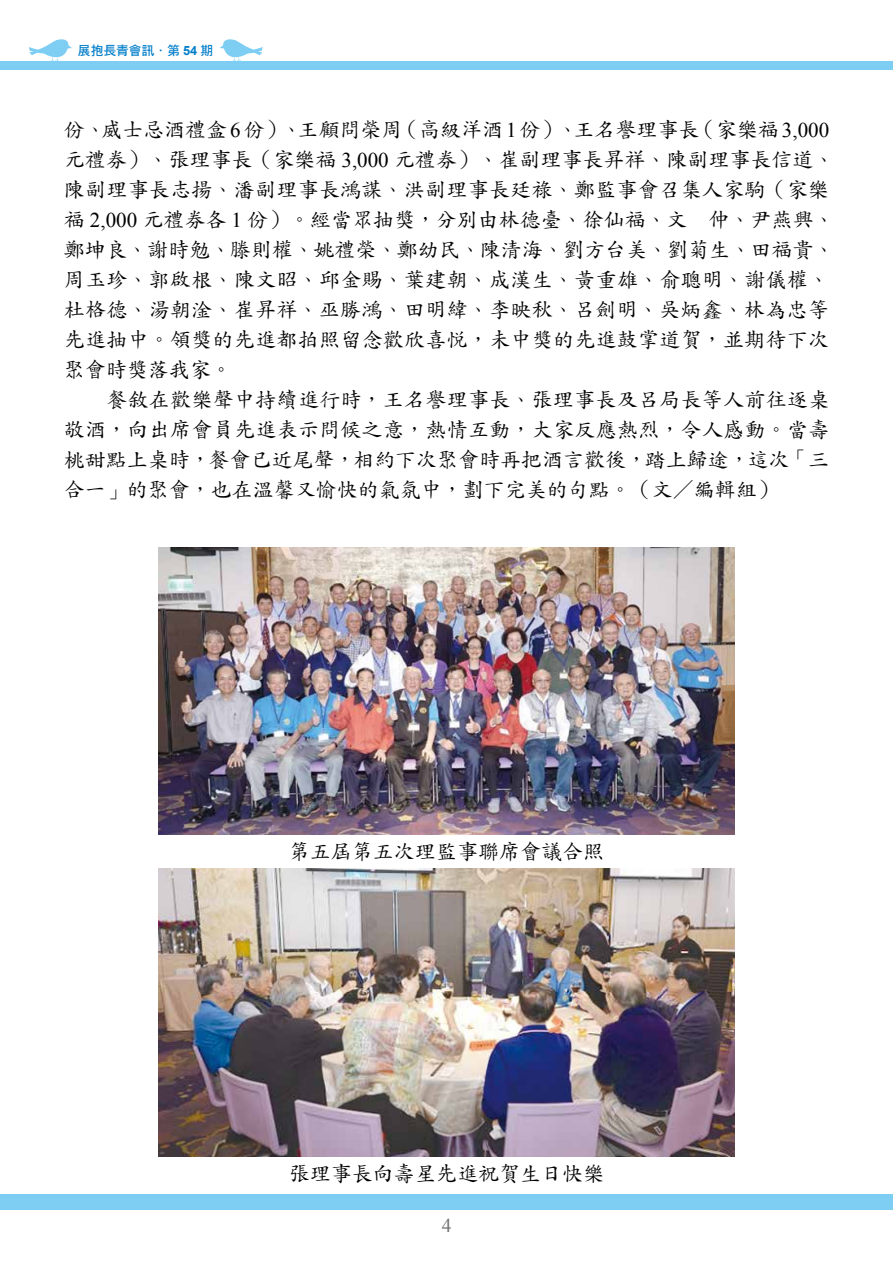
<style>
.page{position:relative;width:893px;height:1263px;background:#fff}
.page>*{position:absolute;margin:0;border:0;box-sizing:border-box;transform-origin:0 0}
.t1{font:21px/30px "DF Kai Shu Std W5";color:#000}
.t2{font:19.5px "Times New Roman";color:#727171}
.t3{font:12.75px "DF Hei Std W7";color:#007eca}
.s1{font-family:"Arial";font-weight:700}
.s2{font-family:"Times New Roman"}
</style>
<div class="page">
<div style="left:0;top:1194px;width:893px;height:15px;background:#7ecef4"></div>
<div style="left:0;top:62px;width:893px;height:8px;background:#7ecef4"></div>
<svg style="left:28px;top:39px;width:44px;height:23px"></svg>
<svg style="left:220px;top:39px;width:43px;height:23px"></svg>
<img style="left:159px;top:547px;width:575px;height:288px">
<img style="left:159px;top:869px;width:575px;height:287px">
<p class="t3" style="left:78px;top:44px;width:137px">展抱長青會訊．第 <span class="s1">54</span> 期</p>
<p class="t1" style="left:64px;top:114px;width:772px">份、威士忌酒禮盒<span class="s2">6</span>份）、王顧問榮周（高級洋酒<span class="s2">1</span>份）、王名譽理事長（家樂福<span class="s2">3,000</span>元禮券）、張理事長（家樂福 <span class="s2">3,000</span> 元禮券）、崔副理事長昇祥、陳副理事長信道、陳副理事長志揚、潘副理事長鴻謀、洪副理事長廷祿、鄭監事會召集人家駒（家樂福 <span class="s2">2,000</span> 元禮券各 <span class="s2">1</span> 份）。經當眾抽獎，分別由林德臺、徐仙福、文　仲、尹燕興、鄭坤良、謝時勉、滕則權、姚禮榮、鄭幼民、陳清海、劉方台美、劉菊生、田福貴、周玉珍、郭啟根、陳文昭、邱金賜、葉建朝、成漢生、黃重雄、俞聰明、謝儀權、杜格德、湯朝淦、崔昇祥、巫勝鴻、田明緯、李映秋、呂劍明、吳炳鑫、林為忠等先進抽中。領獎的先進都拍照留念歡欣喜悅，未中獎的先進鼓掌道賀，並期待下次聚會時獎落我家。</p>
<p class="t1" style="left:64px;top:384px;width:767px;text-align:justify;text-indent:43px">餐敘在歡樂聲中持續進行時，王名譽理事長、張理事長及呂局長等人前往逐桌敬酒，向出席會員先進表示問候之意，熱情互動，大家反應熱烈，令人感動。當壽桃甜點上桌時，餐會已近尾聲，相約下次聚會時再把酒言歡後，踏上歸途，這次「三合一」的聚會，也在溫馨又愉快的氣氛中，劃下完美的句點。（文／編輯組）</p>
<p class="t1" style="left:289px;top:836px;width:317px">第五屆第五次理監事聯席會議合照</p>
<p class="t1" style="left:289px;top:1158px;width:317px">張理事長向壽星先進祝賀生日快樂</p>
<p class="t2" style="left:442px;top:1213px;width:11px">4</p>
</div>
